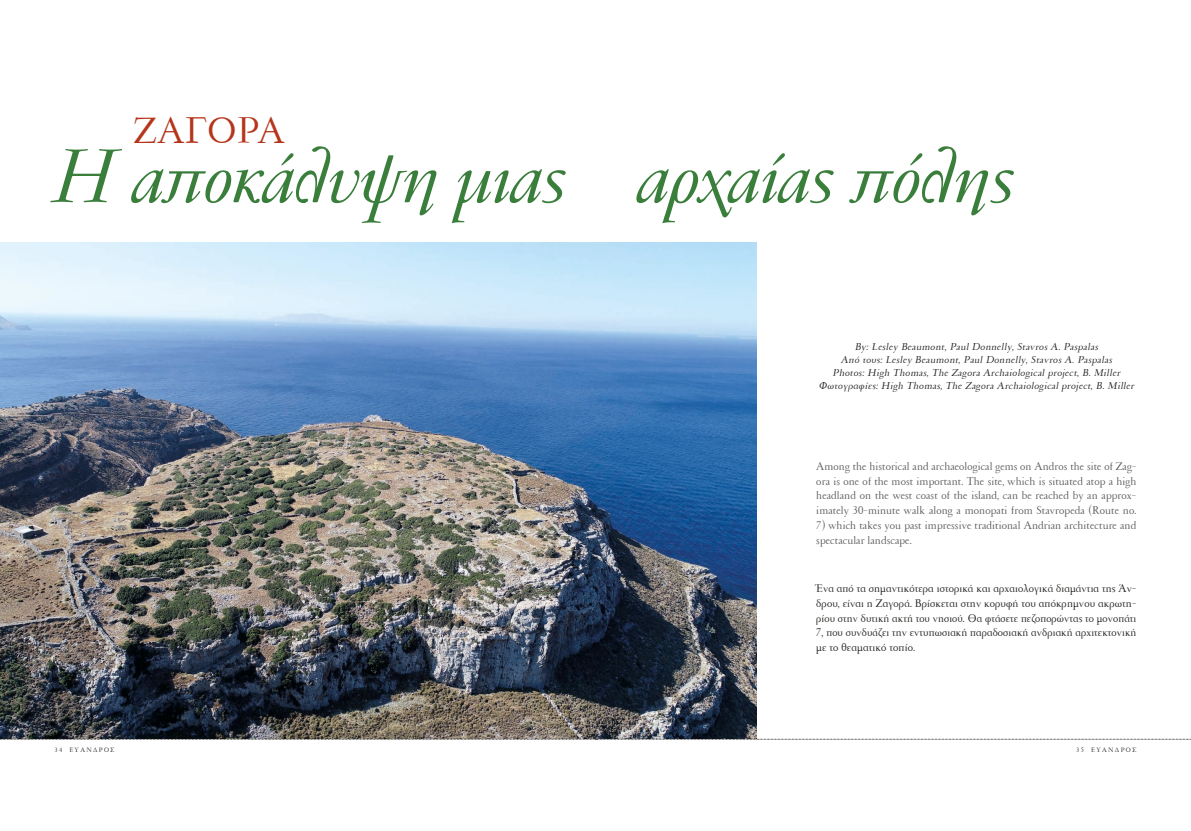
<style>
.page{position:relative;width:1191px;height:831px;background:#fff}
.page>*{position:absolute;margin:0;border:0;box-sizing:border-box;transform-origin:0 0}
.t1{font:italic 84px "PF Garamond Classic";color:#3a7e3b}
.t2{font:40.25px "PF Garamond Classic";letter-spacing:.02em;color:#b5351b}
.t3{font:12.25px/14.7px "PF Garamond Classic";letter-spacing:.01em;color:#575756;text-align:justify}
.t4{font:12.25px/14.7px "PF Garamond Classic";letter-spacing:.01em;color:#1d1d1b;text-align:justify}
.t5{font:italic 10.94px/13.1px "PF Garamond Classic";letter-spacing:.04em;color:#1d1d1b;text-align:center}
.t6{font:7px "PF Garamond Classic";letter-spacing:.2em;color:#1d1d1b}
</style>
<div class="page">
<img style="left:0;top:243px;width:756px;height:496px">
<svg style="left:0;top:739px;width:1191px;height:1px"></svg>
<h2 class="t2" style="left:134px;top:110px;width:152px">ΖΑΓΟΡΑ</h2>
<h1 class="t1" style="left:55px;top:135px;width:964px">H αποκάλυψη μιας αρχαίας πόλης</h1>
<p class="t5" style="left:819px;top:340px;width:318px">By: Lesley Beaumont, Paul Donnelly, Stavros A. Paspalas<br>Από τους: Lesley Beaumont, Paul Donnelly, Stavros A. Paspalas<br>Photos: High Thomas, The Zagora Archaiological project, B. Miller Φωτογραφίες: High Thomas, The Zagora Archaiological project, B. Miller</p>
<p class="t3" style="left:816px;top:459px;width:321px">Among the historical and archaeological gems on Andros the site of Zag&shy;ora is one of the most important. The site, which is situated atop a high headland on the west coast of the island, can be reached by an approx&shy;imately 30-minute walk along a monopati from Stavropeda (Route no.</p>
<p class="t3" style="left:816px;top:518px;width:321px">7) which takes you past impressive traditional Andrian architecture and spectacular landscape.</p>
<p class="t4" style="left:816px;top:581px;width:321px">Ένα από τα σημαντικότερα ιστορικά και αρχαιολογικά διαμάντια της Άν&shy;δρου, είναι η Ζαγορά. Βρίσκεται στην κορυφή του απόκρημνου ακρωτη&shy;ρίου στην δυτική ακτή του νησιού. Θα φτάσετε πεζοπορώντας το μονοπάτι 7, που συνδυάζει την εντυπωσιακή παραδοσιακή ανδριακή αρχιτεκτονική με το θεαματικό τοπίο.</p>
<p class="t6" style="left:55px;top:746px;width:62px">34 ΕΥΑΝ∆ΡΟΣ</p>
<p class="t6" style="left:1076px;top:746px;width:62px">35 ΕΥΑΝ∆ΡΟΣ</p>
</div>
